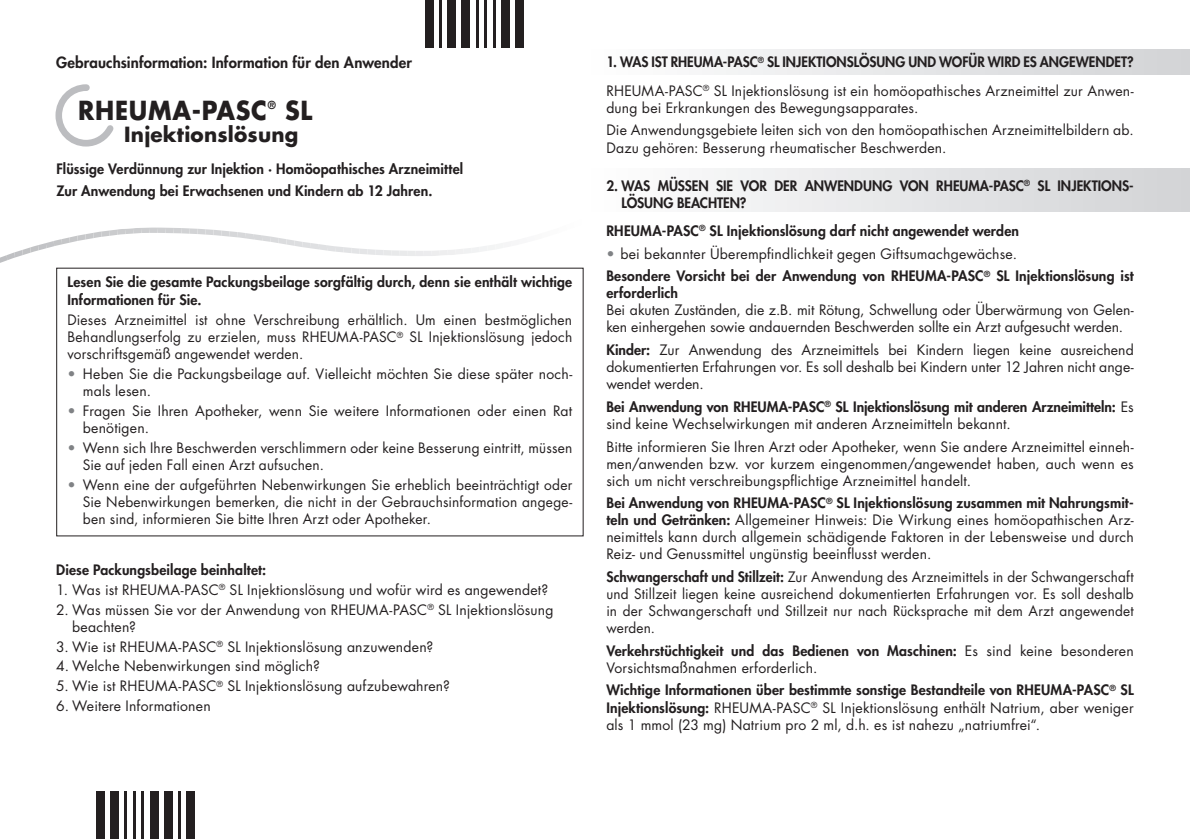
<style>
.page{position:relative;width:1190px;height:839px;background:#fff}
.page>*{position:absolute;margin:0;border:0;box-sizing:border-box;transform-origin:0 0}
.t1{font:700 25.6px "Futura";letter-spacing:.03em;color:#231f20;scale:.93 1}
.t2{font:700 20.4px "Futura";letter-spacing:.01em;color:#231f20}
.t3{font:800 15px "Futura LT";letter-spacing:.01em;color:#231f20}
.t4{font:14px/17px "Futura LT";letter-spacing:.01em;color:#231f20}
.t5{font:800 14px/17px "Futura LT";letter-spacing:.01em;color:#231f20}
.t6{font:700 10.8px "Futura";color:#231f20;scale:.93 1}
.s1{color:#808285}
.s2{font-weight:800}
.s3{font-weight:400;color:#808285}
.s4{font-weight:400}
</style>
<div class="page">
<div style="left:583px;top:49px;width:607px;height:26px;background:linear-gradient(to right,#fefefe,#d2d3d5)"></div>
<div style="left:583px;top:168px;width:607px;height:44px;background:linear-gradient(to right,#fefefe,#d2d3d5)"></div>
<svg style="left:0;top:227px;width:584px;height:42px"></svg>
<svg style="left:55px;top:84px;width:59px;height:63px"></svg>
<div style="left:425px;top:0;width:8px;height:48px;background:#231f20"></div>
<hr style="left:439px;top:0;width:3px;height:48px;background:#231f20">
<div style="left:447px;top:0;width:9px;height:48px;background:#231f20"></div>
<div style="left:462px;top:0;width:8px;height:48px;background:#231f20"></div>
<hr style="left:476px;top:0;width:3px;height:48px;background:#231f20">
<hr style="left:484px;top:0;width:3px;height:48px;background:#231f20">
<hr style="left:493px;top:0;width:3px;height:48px;background:#231f20">
<div style="left:501px;top:0;width:9px;height:48px;background:#231f20"></div>
<div style="left:515px;top:0;width:9px;height:48px;background:#231f20"></div>
<div style="left:187px;top:790px;width:8px;height:48px;background:#231f20"></div>
<hr style="left:178px;top:790px;width:3px;height:48px;background:#231f20">
<div style="left:164px;top:790px;width:8px;height:48px;background:#231f20"></div>
<div style="left:150px;top:790px;width:8px;height:48px;background:#231f20"></div>
<hr style="left:141px;top:790px;width:3px;height:48px;background:#231f20">
<hr style="left:133px;top:790px;width:3px;height:48px;background:#231f20">
<hr style="left:124px;top:790px;width:3px;height:48px;background:#231f20">
<div style="left:110px;top:790px;width:9px;height:48px;background:#231f20"></div>
<div style="left:96px;top:790px;width:8px;height:48px;background:#231f20"></div>
<p class="t3" style="left:56px;top:53px;width:357px">Gebrauchsinformation: Information für den Anwender</p>
<h1 class="t1" style="left:78px;top:93px;width:205px">RHEUMA-PASC</h1>
<p class="t6" style="left:268px;top:97px;width:10px">®</p>
<h1 class="t1" style="left:285px;top:93px;width:31px">SL</h1>
<h2 class="t2" style="left:124px;top:120px;width:176px">Injektionslösung</h2>
<p class="t5" style="left:56px;top:157px;width:408px;line-height:22.4px">Flüssige Verdünnung zur Injektion · Homöopathisches Arzneimittel<br>Zur Anwendung bei Erwachsenen und Kindern ab 12 Jahren.</p>
<p class="t5" style="left:68px;top:273px;width:506px;line-height:18px">Lesen Sie die gesamte Packungsbeilage sorgfältig durch, denn sie enthält wichtige<br>Informationen für Sie.</p>
<p class="t4" style="left:68px;top:311px;width:506px;text-align:justify">Dieses Arzneimittel ist ohne Verschreibung erhältlich. Um einen bestmöglichen Behandlungserfolg zu erzielen, muss RHEUMA-PASC<sup>®</sup> SL Injektionslösung jedoch vorschriftsgemäß angewendet werden.</p>
<p class="t4" style="left:83px;top:365px;width:491px;text-indent:-15px"><span class="s1">•</span> Heben Sie die Packungsbeilage auf. Vielleicht möchten Sie diese später noch&shy;mals lesen.</p>
<p class="t4" style="left:83px;top:402px;width:491px;text-indent:-15px"><span class="s1">•</span> Fragen Sie Ihren Apotheker, wenn Sie weitere Informationen oder einen Rat benötigen.</p>
<p class="t4" style="left:83px;top:439px;width:491px;text-indent:-15px"><span class="s1">•</span> Wenn sich Ihre Beschwerden verschlimmern oder keine Besserung eintritt, müssen<br>Sie auf jeden Fall einen Arzt aufsuchen.</p>
<p class="t4" style="left:83px;top:476px;width:491px;text-align:justify;text-indent:-15px"><span class="s1">•</span> Wenn eine der aufgeführten Nebenwirkungen Sie erheblich beeinträchtigt oder Sie Nebenwirkungen bemerken, die nicht in der Gebrauchsinformation angege&shy;ben sind, informieren Sie bitte Ihren Arzt oder Apotheker.</p>
<p class="t5" style="left:56px;top:560px;width:212px">Diese Packungsbeilage beinhaltet:</p>
<p class="t4" style="left:56px;top:581px;width:493px">1. Was ist RHEUMA-PASC<sup>®</sup> SL Injektionslösung und wofür wird es angewendet?</p>
<p class="t4" style="left:72px;top:601px;width:483px;text-indent:-16px">2. Was müssen Sie vor der Anwendung von RHEUMA-PASC<sup>®</sup> SL Injektionslösung beachten?</p>
<p class="t4" style="left:56px;top:637px;width:379px">3. Wie ist RHEUMA-PASC<sup>®</sup> SL Injektionslösung anzuwenden?</p>
<p class="t4" style="left:56px;top:657px;width:265px">4. Welche Nebenwirkungen sind möglich?</p>
<p class="t4" style="left:56px;top:677px;width:395px">5. Wie ist RHEUMA-PASC<sup>®</sup> SL Injektionslösung aufzubewahren?</p>
<p class="t4" style="left:56px;top:697px;width:156px">6. Weitere Informationen</p>
<p class="t4" style="left:606px;top:48px;width:529px;line-height:28.4px"><span class="s2">1. WAS IST RHEUMA-PASC</span><sup>®</sup> <span class="s2">SL INJEKTIONSLÖSUNG UND WOFÜR WIRD ES ANGEWENDET?<br></span>RHEUMA-PASC<sup>®</sup> SL Injektionslösung ist ein homöopathisches Arzneimittel zur Anwen-</p>
<p class="t4" style="left:606px;top:96px;width:529px;line-height:22.6px">dung bei Erkrankungen des Bewegungsapparates.<br>Die Anwendungsgebiete leiten sich von den homöopathischen Arzneimittelbildern ab.</p>
<p class="t4" style="left:606px;top:139px;width:342px">Dazu gehören: Besserung rheumatischer Beschwerden.</p>
<p class="t5" style="left:621px;top:176px;width:513px;text-indent:-15px">2. WAS MÜSSEN SIE VOR DER ANWENDUNG VON RHEUMA-PASC<sup>®</sup> SL INJEKTIONS-<br>LÖSUNG BEACHTEN?</p>
<p class="t5" style="left:606px;top:222px;width:414px">RHEUMA-PASC<sup>®</sup> SL Injektionslösung darf nicht angewendet werden</p>
<p class="t5" style="left:606px;top:242px;width:529px;line-height:22.6px"><span class="s3">•</span> <span class="s4">bei bekannter Überempfindlichkeit gegen Giftsumachgewächse.<br></span>Besondere Vorsicht bei der Anwendung von RHEUMA-PASC<sup>®</sup> SL Injektionslösung ist</p>
<p class="t5" style="left:606px;top:284px;width:73px">erforderlich</p>
<p class="t4" style="left:606px;top:301px;width:529px">Bei akuten Zuständen, die z.B. mit Rötung, Schwellung oder Überwärmung von Gelen&shy;ken einhergehen sowie andauernden Beschwerden sollte ein Arzt aufgesucht werden.</p>
<p class="t4" style="left:606px;top:341px;width:529px;text-align:justify"><span class="s2">Kinder:</span> Zur Anwendung des Arzneimittels bei Kindern liegen keine ausreichend dokumentierten Erfahrungen vor. Es soll deshalb bei Kindern unter 12 Jahren nicht ange&shy;wendet werden.</p>
<p class="t5" style="left:606px;top:397px;width:529px">Bei Anwendung von RHEUMA-PASC<sup>®</sup> SL Injektionslösung mit anderen Arzneimitteln: <span class="s4">Es sind keine Wechselwirkungen mit anderen Arzneimitteln bekannt.</span></p>
<p class="t4" style="left:606px;top:438px;width:529px;text-align:justify">Bitte informieren Sie Ihren Arzt oder Apotheker, wenn Sie andere Arzneimittel einneh&shy;men/anwenden bzw. vor kurzem eingenommen/angewendet haben, auch wenn es sich um nicht verschreibungspflichtige Arzneimittel handelt.</p>
<p class="t4" style="left:606px;top:494px;width:529px;text-align:justify"><span class="s2">Bei Anwendung von RHEUMA-PASC</span><sup>®</sup> <span class="s2">SL Injektionslösung zusammen mit Nahrungsmit&shy;teln und Getränken:</span> Allgemeiner Hinweis: Die Wirkung eines homöopathischen Arz&shy;neimittels kann durch allgemein schädigende Faktoren in der Lebensweise und durch Reiz- und Genussmittel ungünstig beeinflusst werden.</p>
<p class="t4" style="left:606px;top:568px;width:529px;text-align:justify"><span class="s2">Schwangerschaft und Stillzeit:</span> Zur Anwendung des Arzneimittels in der Schwangerschaft und Stillzeit liegen keine ausreichend dokumentierten Erfahrungen vor. Es soll deshalb in der Schwangerschaft und Stillzeit nur nach Rücksprache mit dem Arzt angewendet werden.</p>
<p class="t4" style="left:606px;top:642px;width:529px"><span class="s2">Verkehrstüchtigkeit und das Bedienen von Maschinen:</span> Es sind keine besonderen<br>Vorsichtsmaßnahmen erforderlich.</p>
<p class="t4" style="left:606px;top:681px;width:529px;text-align:justify"><span class="s2">Wichtige Informationen über bestimmte sonstige Bestandteile von RHEUMA-PASC</span><sup>®</sup> <span class="s2">SL Injektionslösung:</span> RHEUMA-PASC<sup>®</sup> SL Injektionslösung enthält Natrium, aber weniger als 1 mmol (23 mg) Natrium pro 2 ml, d.h. es ist nahezu „natriumfrei“.</p>
</div>
